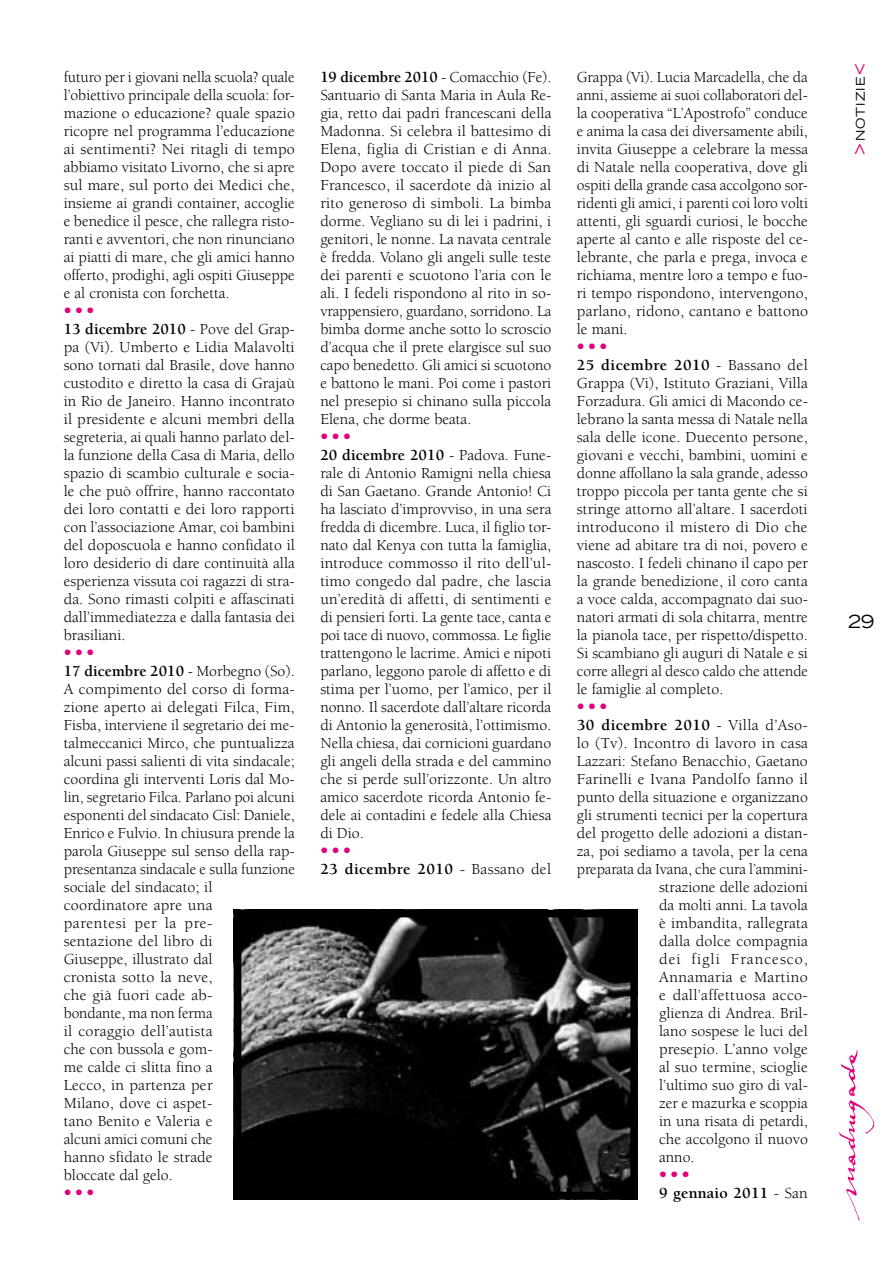
<style>
.page{position:relative;width:893px;height:1263px;background:#fff}
.page>*{position:absolute;margin:0;border:0;box-sizing:border-box;transform-origin:0 0}
.t1{font:expanded 18px "Trade Gothic LH";color:#000}
.t2{font:15.75px/18px "Berkeley";color:#000;text-align:justify}
.t3{font:700 15.75px "Berkeley";letter-spacing:.02em;color:#000}
.t4{font:15.75px "Berkeley";letter-spacing:.025em;color:#000}
.t5{font:15.75px "Trade Gothic Bold Cond Twenty";color:#e2007a}
.t6{font:15.75px "Berkeley";letter-spacing:.06em;color:#000}
.t7{font:expanded 12px "Trade Gothic LH";letter-spacing:.1em;color:#000}
.s1{font-weight:700}
.s2{font-weight:400}
.s3{font-size:19.5px;color:#e2007a}
</style>
<div class="page">
<img style="left:839px;top:1049px;width:36px;height:172px">
<img style="left:243px;top:919px;width:386px;height:271px">
<div style="left:234px;top:910px;width:404px;height:289px;border:8px solid #000"></div>
<p class="t2" style="left:64px;top:68px;width:233px">futuro per i giovani nella scuola? quale l’obiettivo principale della scuola: for&shy;mazione o educazione? quale spazio ricopre nel programma l’educazione ai sentimenti? Nei ritagli di tempo abbiamo visitato Livorno, che si apre sul mare, sul porto dei Medici che, insieme ai grandi container, accoglie e benedice il pesce, che rallegra risto&shy;ranti e avventori, che non rinunciano ai piatti di mare, che gli amici hanno offerto, prodighi, agli ospiti Giuseppe e al cronista con forchetta.</p>
<p class="t5" style="left:64px;top:301px;width:32px">• • •</p>
<p class="t2" style="left:64px;top:320px;width:233px"><span class="s1">13 dicembre 2010</span> - Pove del Grap&shy;pa (Vi). Umberto e Lidia Malavolti sono tornati dal Brasile, dove hanno custodito e diretto la casa di Grajaù in Rio de Janeiro. Hanno incontrato il presidente e alcuni membri della segreteria, ai quali hanno parlato del&shy;la funzione della Casa di Maria, dello spazio di scambio culturale e socia&shy;le che può offrire, hanno raccontato dei loro contatti e dei loro rapporti con l’associazione Amar, coi bambini del doposcuola e hanno confidato il loro desiderio di dare continuità alla esperienza vissuta coi ragazzi di stra&shy;da. Sono rimasti colpiti e affascinati dall’immediatezza e dalla fantasia dei brasiliani.</p>
<p class="t5" style="left:64px;top:643px;width:32px">• • •</p>
<p class="t2" style="left:64px;top:662px;width:233px;text-align:left"><span class="s1">17 dicembre 2010</span> - Morbegno (So).<br>A compimento del corso di forma&shy;zione aperto ai delegati Filca, Fim,<br>Fisba, interviene il segretario dei me&shy;talmeccanici Mirco, che puntualizza alcuni passi salienti di vita sindacale; coordina gli interventi Loris dal Mo&shy;lin, segretario Filca. Parlano poi alcuni esponenti del sindacato Cisl: Daniele,<br>Enrico e Fulvio. In chiusura prende la parola Giuseppe sul senso della rap&shy;presentanza sindacale e sulla funzione sociale del sindacato; il coordinatore apre una<br>parentesi per la pre-<br>sentazione del libro di<br>Giuseppe, illustrato dal<br>cronista sotto la neve,<br>che già fuori cade ab-<br>bondante, ma non ferma<br>il coraggio dell’autista<br>che con bussola e gom-<br>me calde ci slitta fino a<br>Lecco, in partenza per<br>Milano, dove ci aspet-<br>tano Benito e Valeria e<br>alcuni amici comuni che<br>hanno sfidato le strade<br>bloccate dal gelo.</p>
<p class="t5" style="left:64px;top:1183px;width:32px">• • •</p>
<p class="t2" style="left:320px;top:68px;width:233px"><span class="s1">19 dicembre 2010</span> - Comacchio (Fe).<br>Santuario di Santa Maria in Aula Re&shy;gia, retto dai padri francescani della Madonna. Si celebra il battesimo di Elena, figlia di Cristian e di Anna.<br>Dopo avere toccato il piede di San Francesco, il sacerdote dà inizio al rito generoso di simboli. La bimba dorme. Vegliano su di lei i padrini, i genitori, le nonne. La navata centrale è fredda. Volano gli angeli sulle teste dei parenti e scuotono l’aria con le ali. I fedeli rispondono al rito in so&shy;vrappensiero, guardano, sorridono. La bimba dorme anche sotto lo scroscio d’acqua che il prete elargisce sul suo capo benedetto. Gli amici si scuotono e battono le mani. Poi come i pastori nel presepio si chinano sulla piccola Elena, che dorme beata.</p>
<p class="t5" style="left:320px;top:427px;width:32px">• • •</p>
<p class="t2" style="left:320px;top:446px;width:233px"><span class="s1">20 dicembre 2010</span> - Padova. Fune&shy;rale di Antonio Ramigni nella chiesa di San Gaetano. Grande Antonio! Ci ha lasciato d’improvviso, in una sera fredda di dicembre. Luca, il figlio tor&shy;nato dal Kenya con tutta la famiglia, introduce commosso il rito dell’ul&shy;timo congedo dal padre, che lascia un’eredità di affetti, di sentimenti e di pensieri forti. La gente tace, canta e poi tace di nuovo, commossa. Le figlie trattengono le lacrime. Amici e nipoti parlano, leggono parole di affetto e di stima per l’uomo, per l’amico, per il nonno. Il sacerdote dall’altare ricorda di Antonio la generosità, l’ottimismo.<br>Nella chiesa, dai cornicioni guardano gli angeli della strada e del cammino che si perde sull’orizzonte. Un altro amico sacerdote ricorda Antonio fe&shy;dele ai contadini e fedele alla Chiesa di Dio.</p>
<p class="t5" style="left:320px;top:841px;width:32px">• • •</p>
<p class="t3" style="left:320px;top:860px;width:232px">23 dicembre 2010 <span class="s2">- Bassano del</span></p>
<p class="t2" style="left:577px;top:68px;width:233px">Grappa (Vi). Lucia Marcadella, che da anni, assieme ai suoi collaboratori del&shy;la cooperativa “L’Apostrofo” conduce e anima la casa dei diversamente abili, invita Giuseppe a celebrare la messa di Natale nella cooperativa, dove gli ospiti della grande casa accolgono sor&shy;ridenti gli amici, i parenti coi loro volti attenti, gli sguardi curiosi, le bocche aperte al canto e alle risposte del ce&shy;lebrante, che parla e prega, invoca e richiama, mentre loro a tempo e fuo&shy;ri tempo rispondono, intervengono, parlano, ridono, cantano e battono le mani.</p>
<p class="t5" style="left:577px;top:337px;width:32px">• • •</p>
<p class="t2" style="left:577px;top:356px;width:233px"><span class="s1">25 dicembre 2010</span> - Bassano del Grappa (Vi), Istituto Graziani, Villa Forzadura. Gli amici di Macondo ce&shy;lebrano la santa messa di Natale nella sala delle icone. Duecento persone, giovani e vecchi, bambini, uomini e donne affollano la sala grande, adesso troppo piccola per tanta gente che si stringe attorno all’altare. I sacerdoti introducono il mistero di Dio che viene ad abitare tra di noi, povero e nascosto. I fedeli chinano il capo per la grande benedizione, il coro canta a voce calda, accompagnato dai suo&shy;natori armati di sola chitarra, mentre la pianola tace, per rispetto/dispetto.<br>Si scambiano gli auguri di Natale e si corre allegri al desco caldo che attende le famiglie al completo.</p>
<p class="t5" style="left:577px;top:697px;width:32px">• • •</p>
<p class="t3" style="left:577px;top:716px;width:233px">30 dicembre 2010 <span class="s2">- Villa d’Aso-</span></p>
<p class="t2" style="left:577px;top:734px;width:233px">lo (Tv). Incontro di lavoro in casa</p>
<p class="t2" style="left:577px;top:752px;width:232px">Lazzari: Stefano Benacchio, Gaetano</p>
<p class="t2" style="left:577px;top:770px;width:233px">Farinelli e Ivana Pandolfo fanno il</p>
<p class="t2" style="left:577px;top:788px;width:233px">punto della situazione e organizzano</p>
<p class="t2" style="left:577px;top:806px;width:232px">gli strumenti tecnici per la copertura</p>
<p class="t2" style="left:577px;top:824px;width:233px">del progetto delle adozioni a distan-</p>
<p class="t2" style="left:577px;top:842px;width:233px">za, poi sediamo a tavola, per la cena</p>
<p class="t2" style="left:577px;top:860px;width:233px">preparata da Ivana, che cura l’ammini-</p>
<p class="t2" style="left:659px;top:878px;width:150px">strazione delle adozioni</p>
<p class="t2" style="left:659px;top:896px;width:150px">da molti anni. La tavola</p>
<p class="t2" style="left:659px;top:914px;width:150px">è imbandita, rallegrata</p>
<p class="t2" style="left:659px;top:932px;width:150px">dalla dolce compagnia</p>
<p class="t6" style="left:659px;top:951px;width:150px">dei figli Francesco,</p>
<p class="t4" style="left:659px;top:969px;width:150px">Annamaria e Martino</p>
<p class="t4" style="left:659px;top:987px;width:150px">e dall’affettuosa acco-</p>
<p class="t2" style="left:659px;top:1004px;width:150px">glienza di Andrea. Bril-</p>
<p class="t2" style="left:659px;top:1022px;width:150px">lano sospese le luci del</p>
<p class="t2" style="left:659px;top:1040px;width:150px">presepio. L’anno volge</p>
<p class="t2" style="left:659px;top:1058px;width:150px">al suo termine, scioglie</p>
<p class="t2" style="left:659px;top:1076px;width:150px">l’ultimo suo giro di val-</p>
<p class="t2" style="left:659px;top:1094px;width:150px">zer e mazurka e scoppia</p>
<p class="t2" style="left:659px;top:1112px;width:150px">in una risata di petardi,</p>
<p class="t2" style="left:659px;top:1130px;width:150px">che accolgono il nuovo</p>
<p class="t2" style="left:659px;top:1148px;width:37px">anno.</p>
<p class="t5" style="left:659px;top:1165px;width:32px">• • •</p>
<p class="t3" style="left:659px;top:1184px;width:150px">9 gennaio 2011 <span class="s2">- San</span></p>
<p class="t7" style="left:852px;top:155px;width:93px;rotate:-90deg"><span class="s3">&gt;</span>NOTIZIE<span class="s3">&lt;</span></p>
<p class="t1" style="left:848px;top:610px;width:27px">29</p>
</div>
